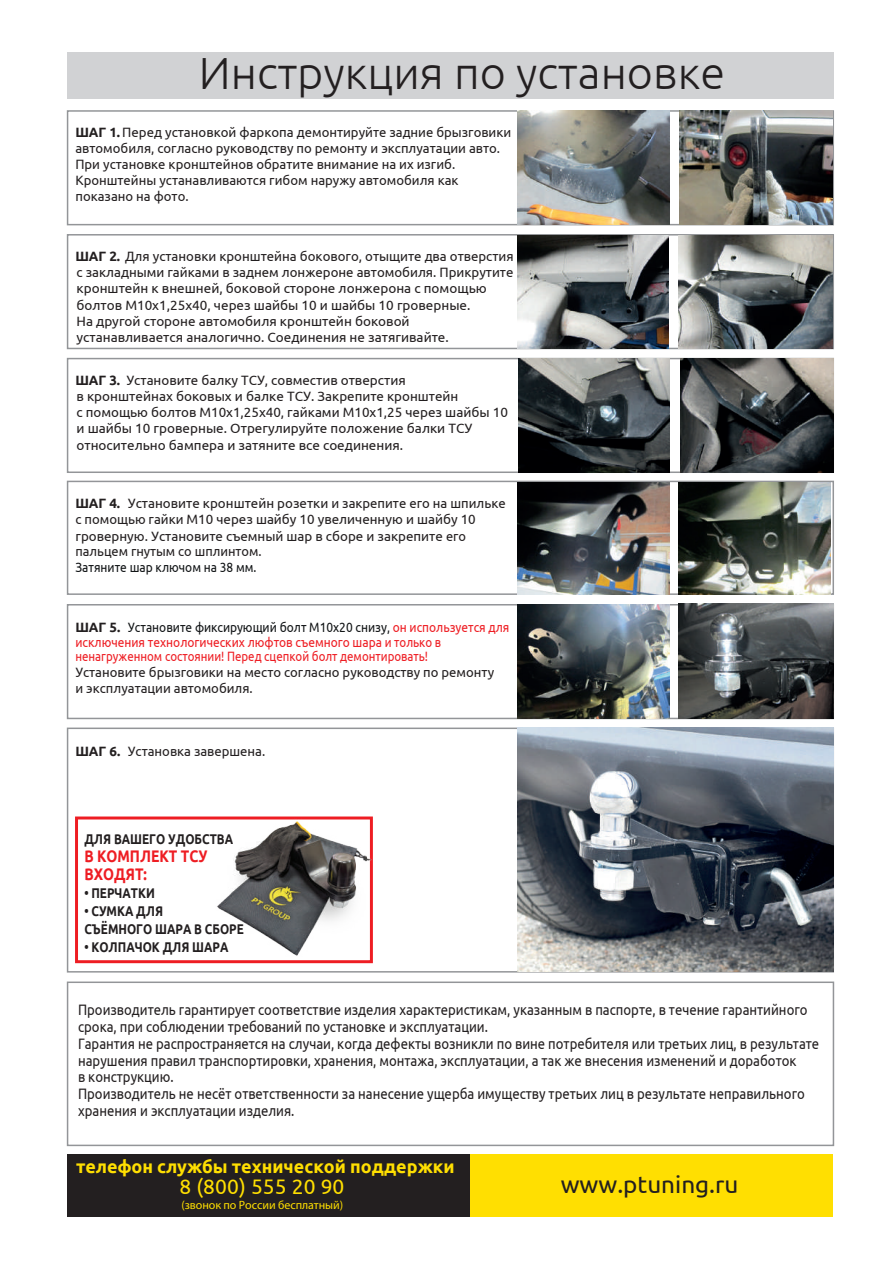
<style>
.page{position:relative;width:893px;height:1263px;background:#fff}
.page>*{position:absolute;margin:0;border:0;box-sizing:border-box;transform-origin:0 0}
.t1{font:300 45px "Ubuntu";color:#231f20}
.t2{font:24.3px "Ubuntu";color:#231f20}
.t3{font:21px "Ubuntu";letter-spacing:.005em;color:#ffdf01}
.t4{font:700 18px "Ubuntu";color:#ffdf01}
.t5{font:700 16.8px/18px "Ubuntu";color:#ee1d23;scale:.83 1}
.t6{font:15.15px/16.8px "Ubuntu";color:#231f20;scale:.87 1}
.t7{font:700 14.1px "Ubuntu";color:#231f20;scale:.83 1}
.t8{font:13.5px/16.2px "Ubuntu";color:#231f20}
.t9{font:13.5px/14.4px "Ubuntu";color:#ee1d23;scale:.89 1}
.t10{font:13.5px "Ubuntu";color:#111416;scale:.89 1}
.t11{font:700 13.5px "Ubuntu";letter-spacing:-.01em;color:#231f20}
.t12{font:12px "Myriad Pro";letter-spacing:-.005em;color:#ffdf01}
.s1{font-weight:700}
.s2{color:#111416}
</style>
<div class="page">
<div style="left:67px;top:110px;width:767px;height:115px;border:2px solid #939598"></div>
<div style="left:67px;top:234px;width:767px;height:115px;border:2px solid #939598"></div>
<div style="left:67px;top:358px;width:767px;height:115px;border:2px solid #939598"></div>
<div style="left:67px;top:481px;width:767px;height:114px;border:2px solid #939598"></div>
<div style="left:67px;top:604px;width:767px;height:115px;border:2px solid #939598"></div>
<div style="left:67px;top:727px;width:767px;height:245px;border:2px solid #939598"></div>
<img style="left:679px;top:111px;width:153px;height:114px">
<img style="left:517px;top:482px;width:152px;height:112px">
<img style="left:518px;top:604px;width:151px;height:114px">
<img style="left:679px;top:482px;width:152px;height:112px">
<img style="left:519px;top:359px;width:150px;height:113px">
<img style="left:680px;top:359px;width:153px;height:113px">
<img style="left:678px;top:603px;width:155px;height:115px">
<img style="left:679px;top:236px;width:153px;height:112px">
<img style="left:517px;top:236px;width:152px;height:112px">
<img style="left:517px;top:111px;width:152px;height:114px">
<div style="left:67px;top:981px;width:767px;height:165px;border:2px solid #939598"></div>
<div style="left:67px;top:1154px;width:764px;height:63px;background:#231f20"></div>
<div style="left:470px;top:1154px;width:362px;height:63px;background:#ffdf01"></div>
<div style="left:67px;top:53px;width:766px;height:46px;background:#d1d2d4"></div>
<img style="left:518px;top:728px;width:315px;height:244px">
<div style="left:75px;top:816px;width:298px;height:147px;border:3px solid #ee1d23"></div>
<img style="left:193px;top:816px;width:180px;height:148px">
<h1 class="t1" style="left:199px;top:46px;width:528px">Инструкция по установке</h1>
<p class="t8" style="left:75px;top:124px;width:437px"><span class="s1">ШАГ 1.</span> Перед установкой фаркопа демонтируйте задние брызговики автомобиля, согласно руководству по ремонту и эксплуатации авто.<br>При установке кронштейнов обратите внимание на их изгиб.<br>Кронштейны устанавливаются гибом наружу автомобиля как показано на фото.</p>
<p class="t8" style="left:75px;top:248px;width:440px"><span class="s1">ШАГ 2.</span> Для установки кронштейна бокового, отыщите два отверстия с закладными гайками в заднем лонжероне автомобиля. Прикрутите кронштейн к внешней, боковой стороне лонжерона с помощью болтов М10х1,25х40, через шайбы 10 и шайбы 10 гроверные.<br>На другой стороне автомобиля кронштейн боковой устанавливается аналогично. Соединения не затягивайте.</p>
<p class="t8" style="left:75px;top:371px;width:434px"><span class="s1">ШАГ 3.</span> Установите балку ТСУ, совместив отверстия<br>в кронштейнах боковых и балке ТСУ. Закрепите кронштейн<br>с помощью болтов М10х1,25х40, гайками М10х1,25 через шайбы 10 и шайбы 10 гроверные. Отрегулируйте положение балки ТСУ относительно бампера и затяните все соединения.</p>
<p class="t8" style="left:75px;top:495px;width:432px;text-indent:52px">Установите кронштейн розетки и закрепите его на шпильке с помощью гайки М10 через шайбу 10 увеличенную и шайбу 10 гроверную. Установите съемный шар в сборе и закрепите его пальцем гнутым со шплинтом.</p>
<p class="t10" style="left:75px;top:559px;width:205px">Затяните шар ключом на 38 мм.</p>
<p class="t11" style="left:75px;top:495px;width:46px">ШАГ 4.</p>
<p class="t9" style="left:75px;top:620px;width:489px;text-indent:52px"><span class="s2">Установите фиксирующий болт М10х20 снизу,</span> он используется для исключения технологических люфтов съемного шара и только в ненагруженном состоянии! Перед сцепкой болт демонтировать!</p>
<p class="t8" style="left:75px;top:664px;width:420px">Установите брызговики на место согласно руководству по ремонту и эксплуатации автомобиля.</p>
<p class="t11" style="left:75px;top:619px;width:47px">ШАГ 5.</p>
<p class="t8" style="left:75px;top:742px;width:191px"><span class="s1">ШАГ 6.</span> Установка завершена.</p>
<p class="t7" style="left:84px;top:830px;width:181px">ДЛЯ ВАШЕГО УДОБСТВА</p>
<p class="t5" style="left:84px;top:846px;width:150px">В КОМПЛЕКТ ТСУ<br>ВХОДЯТ:</p>
<p class="t7" style="left:91px;top:884px;width:78px">ПЕРЧАТКИ</p>
<p class="t7" style="left:91px;top:902px;width:88px">СУМКА ДЛЯ</p>
<p class="t7" style="left:84px;top:920px;width:194px">СЪЁМНОГО ШАРА В СБОРЕ</p>
<p class="t7" style="left:91px;top:938px;width:167px">КОЛПАЧОК ДЛЯ ШАРА</p>
<p class="t6" style="left:78px;top:1001px;width:853px">Производитель гарантирует соответствие изделия характеристикам, указанным в паспорте, в течение гарантийного срока, при соблюдении требований по установке и эксплуатации.<br>Гарантия не распространяется на случаи, когда дефекты возникли по вине потребителя или третьих лиц, в результате нарушения правил транспортировки, хранения, монтажа, эксплуатации, а так же внесения изменений и доработок<br>в конструкцию.<br>Производитель не несёт ответственности за нанесение ущерба имуществу третьих лиц в результате неправильного хранения и эксплуатации изделия.</p>
<h3 class="t4" style="left:76px;top:1156px;width:380px">телефон службы технической поддержки</h3>
<h3 class="t3" style="left:179px;top:1174px;width:166px">8 (800) 555 20 90</h3>
<p class="t12" style="left:181px;top:1197px;width:163px">(звонок по России бесплатный)</p>
<h2 class="t2" style="left:561px;top:1169px;width:179px">www.ptuning.ru</h2>
</div>
